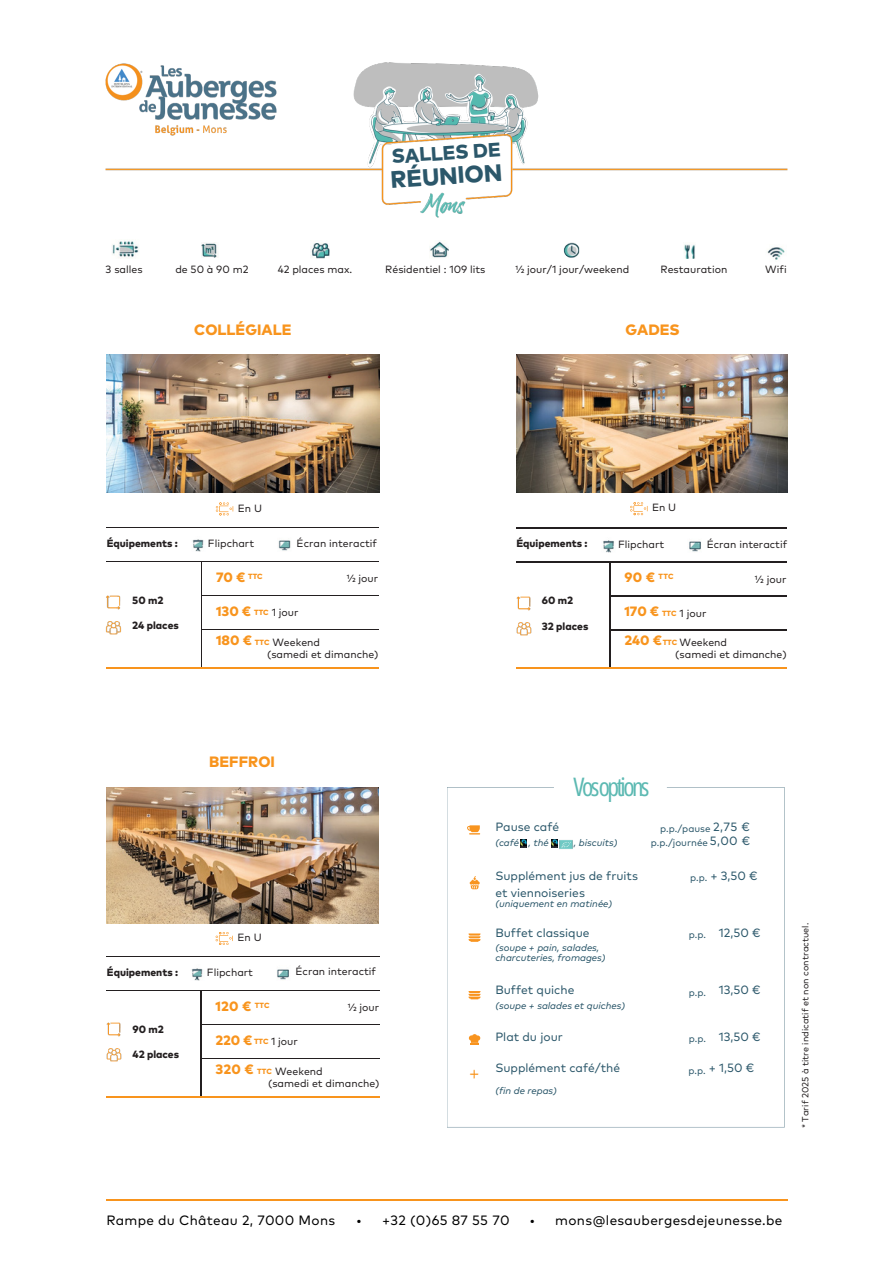
<style>
.page{position:relative;width:894px;height:1264px;background:#fff}
.page>*{position:absolute;margin:0;border:0;box-sizing:border-box;transform-origin:0 0}
.t1{font:25.5px "Open Sans Condensed";letter-spacing:-.1em;color:#5cb9b2}
.t2{font:800 23.85px "Mark Pro";color:#2b576a}
.t3{font:800 19.65px "Mark Pro";color:#2b576a}
.t4{font:800 15px "Mark Pro";color:#f8941d}
.t5{font:13.5px "Mark Pro";letter-spacing:.02em;color:#010101}
.t6{font:800 13.5px "Mark Pro";color:#f8941d}
.t7{font:12px/16.8px "Mark Pro";color:#2b576a}
.t8{font:10.5px "Mark Pro";color:#231f20}
.t9{font:800 10.5px "Mark Pro";color:#231f20}
.t10{font:italic 9.75px/10.2px "Mark Pro";color:#2b576a}
.t11{font:9.75px/13.5px "Mark Pro";color:#2b576a;text-align:right}
.t12{font:9px "Mark Pro";color:#231f20}
.t13{font:800 7.5px "Mark Pro";color:#f8941d}
</style>
<div class="page">
<hr style="left:106px;top:1199px;width:681px;height:1px;background:#f8941d">
<svg style="left:447px;top:787px;width:337px;height:340px"></svg>
<img style="left:107px;top:355px;width:272px;height:137px">
<img style="left:516px;top:355px;width:271px;height:137px">
<img style="left:106px;top:787px;width:272px;height:136px">
<img style="left:106px;top:595px;width:15px;height:40px">
<img style="left:106px;top:1022px;width:16px;height:40px">
<hr style="left:107px;top:561px;width:94px;height:1px;background:#231f20">
<hr style="left:201px;top:561px;width:177px;height:1px;background:#231f20">
<hr style="left:201px;top:562px;width:1px;height:33px;background:#231f20">
<hr style="left:201px;top:595px;width:177px;height:1px;background:#231f20">
<hr style="left:201px;top:596px;width:1px;height:33px;background:#231f20">
<hr style="left:201px;top:630px;width:1px;height:37px;background:#231f20">
<hr style="left:107px;top:667px;width:94px;height:1px;background:#f8941d">
<hr style="left:201px;top:667px;width:177px;height:1px;background:#f8941d">
<hr style="left:201px;top:629px;width:177px;height:1px;background:#231f20">
<hr style="left:107px;top:527px;width:94px;height:1px;background:#231f20">
<hr style="left:201px;top:527px;width:177px;height:1px;background:#231f20">
<svg style="left:216px;top:502px;width:17px;height:13px"></svg>
<hr style="left:107px;top:990px;width:94px;height:1px;background:#231f20">
<hr style="left:201px;top:990px;width:178px;height:1px;background:#231f20">
<hr style="left:201px;top:990px;width:1px;height:34px;background:#231f20">
<hr style="left:201px;top:1024px;width:178px;height:1px;background:#231f20">
<hr style="left:201px;top:1024px;width:1px;height:34px;background:#231f20">
<hr style="left:201px;top:1058px;width:1px;height:38px;background:#231f20">
<hr style="left:107px;top:1096px;width:94px;height:1px;background:#f8941d">
<hr style="left:201px;top:1096px;width:178px;height:1px;background:#f8941d">
<hr style="left:201px;top:1058px;width:178px;height:1px;background:#231f20">
<hr style="left:107px;top:956px;width:94px;height:1px;background:#231f20">
<hr style="left:201px;top:956px;width:178px;height:1px;background:#231f20">
<svg style="left:215px;top:932px;width:18px;height:12px"></svg>
<svg style="left:467px;top:825px;width:13px;height:9px"></svg>
<svg style="left:469px;top:876px;width:10px;height:13px"></svg>
<svg style="left:468px;top:1034px;width:12px;height:10px"></svg>
<img style="left:516px;top:596px;width:16px;height:40px">
<img style="left:105px;top:62px;width:683px;height:156px">
<hr style="left:516px;top:562px;width:93px;height:1px;background:#231f20">
<hr style="left:609px;top:562px;width:177px;height:1px;background:#231f20">
<hr style="left:609px;top:562px;width:1px;height:34px;background:#231f20">
<hr style="left:609px;top:596px;width:177px;height:1px;background:#231f20">
<hr style="left:609px;top:596px;width:1px;height:34px;background:#231f20">
<hr style="left:609px;top:630px;width:1px;height:37px;background:#231f20">
<hr style="left:516px;top:667px;width:93px;height:2px;background:#f8941d">
<hr style="left:609px;top:667px;width:177px;height:2px;background:#f8941d">
<hr style="left:609px;top:630px;width:177px;height:1px;background:#231f20">
<hr style="left:516px;top:528px;width:93px;height:1px;background:#231f20">
<hr style="left:609px;top:528px;width:177px;height:1px;background:#231f20">
<svg style="left:630px;top:502px;width:17px;height:13px"></svg>
<img style="left:112px;top:241px;width:27px;height:17px">
<img style="left:201px;top:242px;width:16px;height:16px">
<img style="left:311px;top:243px;width:18px;height:16px">
<img style="left:430px;top:241px;width:18px;height:17px">
<img style="left:563px;top:242px;width:16px;height:16px">
<img style="left:684px;top:244px;width:11px;height:14px">
<svg style="left:520px;top:840px;width:6px;height:7px"></svg>
<svg style="left:468px;top:933px;width:12px;height:8px"></svg>
<svg style="left:468px;top:991px;width:12px;height:7px"></svg>
<svg style="left:469px;top:1069px;width:9px;height:9px"></svg>
<img style="left:551px;top:832px;width:29px;height:24px">
<img style="left:767px;top:247px;width:18px;height:13px">
<img style="left:192px;top:539px;width:12px;height:12px">
<img style="left:191px;top:968px;width:12px;height:12px">
<img style="left:603px;top:540px;width:11px;height:13px">
<img style="left:278px;top:540px;width:13px;height:11px">
<img style="left:277px;top:969px;width:12px;height:11px">
<img style="left:689px;top:541px;width:12px;height:11px">
<p class="t8" style="left:106px;top:265px;width:38px">3 salles</p>
<p class="t8" style="left:175px;top:265px;width:75px">de 50 à 90 m2</p>
<p class="t8" style="left:277px;top:265px;width:76px">42 places max.</p>
<p class="t3" style="left:391px;top:148px;width:111px;rotate:-4deg">SALLES DE</p>
<p class="t2" style="left:390px;top:169px;width:113px;rotate:-4deg">RÉUNION</p>
<p class="t8" style="left:385px;top:265px;width:102px">Résidentiel : 109 lits</p>
<p class="t8" style="left:515px;top:265px;width:115px">½ jour/1 jour/weekend</p>
<p class="t8" style="left:660px;top:265px;width:68px">Restauration</p>
<h3 class="t4" style="left:194px;top:323px;width:99px">COLLÉGIALE</h3>
<h1 class="t4" style="left:625px;top:323px;width:56px">GADES</h1>
<h5 class="t8" style="left:765px;top:265px;width:23px">Wifi</h5>
<p class="t9" style="left:107px;top:539px;width:73px">Équipements :</p>
<p class="t9" style="left:132px;top:595px;width:33px">50 m2</p>
<p class="t9" style="left:132px;top:621px;width:48px">24 places</p>
<p class="t8" style="left:238px;top:503px;width:26px">En U</p>
<p class="t8" style="left:296px;top:538px;width:82px">Écran interactif</p>
<p class="t8" style="left:346px;top:574px;width:33px">½ jour</p>
<p class="t8" style="left:208px;top:538px;width:48px">Flipchart</p>
<h5 class="t6" style="left:216px;top:571px;width:31px">70 €</h5>
<p class="t6" style="left:216px;top:605px;width:37px">130 €</p>
<p class="t6" style="left:216px;top:634px;width:37px">180 €</p>
<p class="t13" style="left:248px;top:573px;width:16px">TTC</p>
<p class="t8" style="left:271px;top:608px;width:28px">1 jour</p>
<p class="t8" style="left:272px;top:638px;width:49px">Weekend</p>
<p class="t8" style="left:267px;top:649px;width:113px">(samedi et dimanche)</p>
<p class="t13" style="left:254px;top:609px;width:16px">TTC</p>
<p class="t13" style="left:255px;top:639px;width:16px">TTC</p>
<p class="t9" style="left:516px;top:539px;width:73px">Équipements :</p>
<h5 class="t9" style="left:541px;top:596px;width:33px">60 m2</h5>
<p class="t9" style="left:541px;top:621px;width:48px">32 places</p>
<p class="t8" style="left:652px;top:503px;width:26px">En U</p>
<p class="t8" style="left:618px;top:539px;width:48px">Flipchart</p>
<p class="t8" style="left:706px;top:539px;width:82px">Écran interactif</p>
<h6 class="t6" style="left:624px;top:571px;width:32px">90 €</h6>
<p class="t6" style="left:624px;top:605px;width:36px">170 €</p>
<p class="t6" style="left:624px;top:634px;width:39px">240 €</p>
<p class="t13" style="left:658px;top:573px;width:16px">TTC</p>
<h6 class="t13" style="left:661px;top:609px;width:16px">TTC</h6>
<p class="t13" style="left:662px;top:639px;width:16px">TTC</p>
<p class="t8" style="left:754px;top:574px;width:33px">½ jour</p>
<p class="t8" style="left:679px;top:608px;width:28px">1 jour</p>
<p class="t8" style="left:679px;top:638px;width:49px">Weekend</p>
<h5 class="t8" style="left:675px;top:650px;width:113px">(samedi et dimanche)</h5>
<p class="t4" style="left:209px;top:755px;width:67px">BEFFROI</p>
<p class="t9" style="left:107px;top:967px;width:73px">Équipements :</p>
<p class="t9" style="left:132px;top:1024px;width:33px">90 m2</p>
<h5 class="t9" style="left:132px;top:1049px;width:48px">42 places</h5>
<p class="t8" style="left:237px;top:932px;width:26px">En U</p>
<p class="t8" style="left:207px;top:967px;width:48px">Flipchart</p>
<p class="t8" style="left:295px;top:967px;width:82px">Écran interactif</p>
<p class="t6" style="left:215px;top:999px;width:38px">120 €</p>
<p class="t6" style="left:215px;top:1033px;width:39px">220 €</p>
<h2 class="t6" style="left:215px;top:1063px;width:40px">320 €</h2>
<h6 class="t13" style="left:255px;top:1001px;width:16px">TTC</h6>
<p class="t8" style="left:347px;top:1002px;width:33px">½ jour</p>
<h4 class="t8" style="left:271px;top:1036px;width:28px">1 jour</h4>
<p class="t8" style="left:275px;top:1066px;width:49px">Weekend</p>
<p class="t8" style="left:268px;top:1078px;width:113px">(samedi et dimanche)</p>
<p class="t13" style="left:254px;top:1038px;width:16px">TTC</p>
<p class="t13" style="left:257px;top:1068px;width:16px">TTC</p>
<p class="t1" style="left:573px;top:768px;width:77px">Vosoptions</p>
<p class="t7" style="left:495px;top:818px;width:65px">Pause café</p>
<h4 class="t10" style="left:495px;top:837px;width:25px">(café</h4>
<p class="t10" style="left:528px;top:837px;width:22px">, thé</p>
<p class="t10" style="left:573px;top:837px;width:45px">, biscuits)</p>
<p class="t7" style="left:495px;top:868px;width:144px">Supplément jus de fruits et viennoiseries</p>
<p class="t10" style="left:495px;top:899px;width:118px">(uniquement en matinée)</p>
<p class="t7" style="left:495px;top:925px;width:96px">Buffet classique</p>
<p class="t10" style="left:495px;top:942px;width:112px">(soupe + pain, salades, charcuteries, fromages)</p>
<p class="t7" style="left:495px;top:982px;width:80px">Buffet quiche</p>
<h5 class="t10" style="left:495px;top:1000px;width:131px">(soupe + salades et quiches)</h5>
<p class="t7" style="left:495px;top:1028px;width:69px">Plat du jour</p>
<p class="t7" style="left:495px;top:1060px;width:126px">Supplément café/thé</p>
<p class="t10" style="left:495px;top:1085px;width:63px">(fin de repas)</p>
<h5 class="t7" style="left:709px;top:820px;width:42px;line-height:13.5px">2,75 €<br>5,00 €</h5>
<p class="t7" style="left:710px;top:868px;width:49px">+ 3,50 €</p>
<p class="t11" style="left:650px;top:822px;width:61px">p.p./pause p.p./journée</p>
<h5 class="t11" style="left:689px;top:871px;width:19px">p.p.</h5>
<h5 class="t11" style="left:688px;top:928px;width:19px">p.p.</h5>
<p class="t7" style="left:718px;top:925px;width:43px">12,50 €</p>
<p class="t7" style="left:718px;top:982px;width:43px">13,50 €</p>
<p class="t7" style="left:718px;top:1028px;width:43px">13,50 €</p>
<p class="t7" style="left:708px;top:1060px;width:47px">+ 1,50 €</p>
<p class="t11" style="left:688px;top:985px;width:19px">p.p.</p>
<p class="t11" style="left:688px;top:1032px;width:19px">p.p.</p>
<p class="t11" style="left:688px;top:1063px;width:19px">p.p.</p>
<p class="t12" style="left:801px;top:1128px;width:206px;rotate:-90deg">* Tarif 2025 à titre indicatif et non contractuel.</p>
<h4 class="t5" style="left:106px;top:1213px;width:230px">Rampe du Château 2, 7000 Mons</h4>
<p class="t5" style="left:356px;top:1213px;width:7px">•</p>
<p class="t5" style="left:382px;top:1213px;width:129px">+32 (0)65 87 55 70</p>
<p class="t5" style="left:529px;top:1213px;width:7px">•</p>
<p class="t5" style="left:555px;top:1213px;width:228px">mons@lesaubergesdejeunesse.be</p>
</div>
